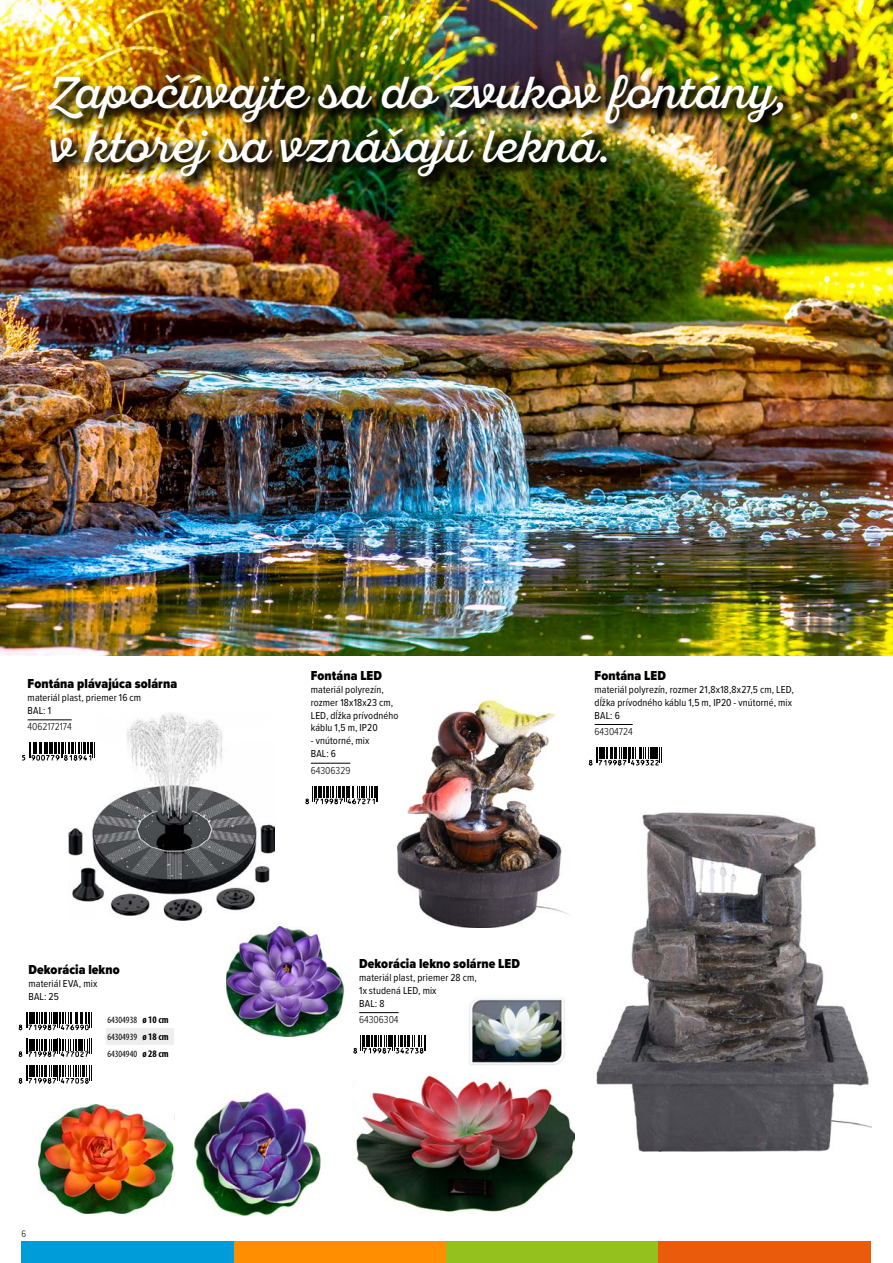
<style>
.page{position:relative;width:893px;height:1263px;background:#fff}
.page>*{position:absolute;margin:0;border:0;box-sizing:border-box;transform-origin:0 0}
.t1{font:44.7px/53.6px "Sant Elia Script";letter-spacing:.01em;color:#fff}
.t2{font:900 13.5px "Proxima Nova Cond";letter-spacing:.01em;color:#000}
.t3{font:10.5px/12.9px "Proxima Nova Cond";letter-spacing:.01em;color:#000}
.t4{font:300 10.5px "Proxima Nova Cond";color:#000}
.t5{font:300 9.75px "Proxima Nova Cond";color:#000}
.t6{font:condensed 9.6px/16.8px "Myriad Pro";color:#000;text-align:justify}
.s1{font-weight:700;font-size:10.05px}
</style>
<div class="page">
<div style="left:21px;top:1242px;width:213px;height:21px;background:#009cda"></div>
<div style="left:234px;top:1242px;width:212px;height:21px;background:#ff8e00"></div>
<div style="left:446px;top:1242px;width:213px;height:21px;background:#95c11f"></div>
<div style="left:659px;top:1242px;width:212px;height:21px;background:#ea5b0b"></div>
<img style="left:469px;top:998px;width:96px;height:67px">
<img style="left:356px;top:1075px;width:218px;height:137px">
<img style="left:194px;top:1092px;width:127px;height:124px">
<img style="left:226px;top:926px;width:119px;height:110px">
<img style="left:39px;top:1105px;width:135px;height:109px">
<img style="left:68px;top:713px;width:206px;height:208px">
<img style="left:397px;top:700px;width:172px;height:227px">
<img style="left:596px;top:812px;width:276px;height:340px">
<img style="left:0;top:0;width:893px;height:655px">
<hr style="left:359px;top:1012px;width:40px;height:1px;background:#000">
<hr style="left:28px;top:720px;width:44px;height:1px;background:#000">
<hr style="left:595px;top:724px;width:38px;height:1px;background:#000">
<hr style="left:311px;top:763px;width:39px;height:1px;background:#000">
<div style="left:45px;top:72px;width:754px;height:119px;background:#000;opacity:.75"></div>
<div style="left:45px;top:72px;width:751px;height:116px;background:#000;opacity:.75"></div>
<svg style="left:353px;top:1035px;width:73px;height:18px"></svg>
<svg style="left:19px;top:1012px;width:73px;height:18px"></svg>
<svg style="left:19px;top:1039px;width:73px;height:18px"></svg>
<svg style="left:19px;top:1065px;width:73px;height:19px"></svg>
<div style="left:21px;top:742px;width:78px;height:19px;background:#fff"></div>
<svg style="left:22px;top:742px;width:73px;height:19px"></svg>
<svg style="left:305px;top:786px;width:73px;height:18px"></svg>
<svg style="left:589px;top:747px;width:73px;height:18px"></svg>
<svg style="left:106px;top:1028px;width:68px;height:17px"></svg>
<h1 class="t1" style="left:49px;top:66px;width:740px">Započúvajte sa do zvukov fontány, v ktorej sa vznášajú lekná.</h1>
<p class="t2" style="left:28px;top:674px;width:151px">Fontána plávajúca solárna</p>
<p class="t3" style="left:28px;top:691px;width:115px">materiál plast, priemer 16 cm<br>BAL: 1</p>
<p class="t4" style="left:28px;top:719px;width:46px">4062172174</p>
<p class="t2" style="left:29px;top:960px;width:93px">Dekorácia lekno</p>
<p class="t3" style="left:29px;top:976px;width:70px">materiál EVA, mix<br>BAL: 25</p>
<p class="t5" style="left:22px;top:1227px;width:6px">6</p>
<p class="t6" style="left:107px;top:1011px;width:63px">64304938 <span class="s1">ø 10 cm </span>64304939 <span class="s1">ø 18 cm </span>64304940 <span class="s1">ø 28 cm</span></p>
<p class="t2" style="left:311px;top:666px;width:73px">Fontána LED</p>
<p class="t3" style="left:311px;top:682px;width:89px">materiál polyrezín, rozmer 18x18x23 cm,<br>LED, dĺžka prívodného káblu 1,5 m, IP20</p>
<p class="t3" style="left:311px;top:734px;width:60px">- vnútorné, mix<br>BAL: 6</p>
<p class="t4" style="left:311px;top:762px;width:41px">64306329</p>
<p class="t2" style="left:359px;top:954px;width:162px">Dekorácia lekno solárne LED</p>
<p class="t3" style="left:359px;top:970px;width:119px">materiál plast, priemer 28 cm,<br>1x studená LED, mix<br>BAL: 8</p>
<p class="t4" style="left:359px;top:1012px;width:41px">64306304</p>
<p class="t2" style="left:595px;top:666px;width:73px">Fontána LED</p>
<p class="t3" style="left:595px;top:682px;width:201px">materiál polyrezín, rozmer 21,8x18,8x27,5 cm, LED, dĺžka prívodného káblu 1,5 m, IP20 - vnútorné, mix<br>BAL: 6</p>
<p class="t4" style="left:595px;top:724px;width:40px">64304724</p>
</div>
